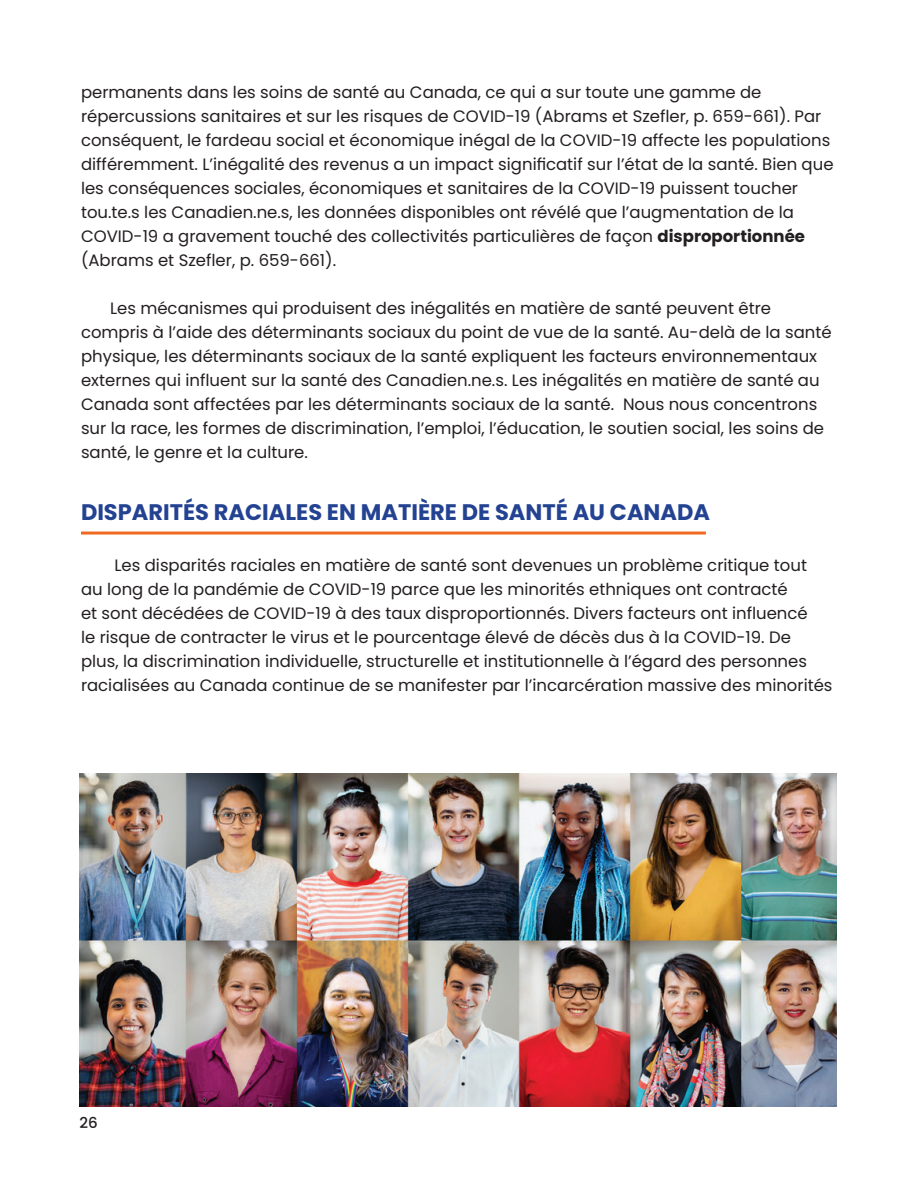
<style>
.page{position:relative;width:918px;height:1188px;background:#fff}
.page>*{position:absolute;margin:0;border:0;box-sizing:border-box;transform-origin:0 0}
.t1{font:700 22.5px "Poppins";color:#234292}
.t2{font:16.5px/24px "Poppins";color:#231f20}
.t3{font:500 15px "Poppins";color:#231f20}
.s1{font-weight:700}
</style>
<div class="page">
<hr style="left:81px;top:532px;width:625px;height:3px;background:#f06921">
<img style="left:79px;top:774px;width:758px;height:333px">
<p class="t2" style="left:81px;top:81px;width:754px">permanents dans les soins de santé au Canada, ce qui a sur toute une gamme de répercussions sanitaires et sur les risques de COVID-19 (Abrams et Szefler, p. 659-661). Par conséquent, le fardeau social et économique inégal de la COVID-19 affecte les populations différemment. L’inégalité des revenus a un impact significatif sur l’état de la santé. Bien que les conséquences sociales, économiques et sanitaires de la COVID-19 puissent toucher tou.te.s les Canadien.ne.s, les données disponibles ont révélé que l’augmentation de la COVID-19 a gravement touché des collectivités particulières de façon <span class="s1">disproportionnée </span>(Abrams et Szefler, p. 659-661).</p>
<p class="t2" style="left:81px;top:297px;width:752px;text-indent:29px">Les mécanismes qui produisent des inégalités en matière de santé peuvent être compris à l’aide des déterminants sociaux du point de vue de la santé. Au-delà de la santé physique, les déterminants sociaux de la santé expliquent les facteurs environnementaux externes qui influent sur la santé des Canadien.ne.s. Les inégalités en matière de santé au Canada sont affectées par les déterminants sociaux de la santé. Nous nous concentrons sur la race, les formes de discrimination, l’emploi, l’éducation, le soutien social, les soins de santé, le genre et la culture.</p>
<h1 class="t1" style="left:81px;top:499px;width:631px">DISPARITÉS RACIALES EN MATIÈRE DE SANTÉ AU CANADA</h1>
<p class="t2" style="left:81px;top:553px;width:753px;text-indent:33px">Les disparités raciales en matière de santé sont devenues un problème critique tout au long de la pandémie de COVID-19 parce que les minorités ethniques ont contracté<br>et sont décédées de COVID-19 à des taux disproportionnés. Divers facteurs ont influencé<br>le risque de contracter le virus et le pourcentage élevé de décès dus à la COVID-19. De plus, la discrimination individuelle, structurelle et institutionnelle à l’égard des personnes racialisées au Canada continue de se manifester par l’incarcération massive des minorités</p>
<p class="t3" style="left:79px;top:1114px;width:20px">26</p>
</div>
